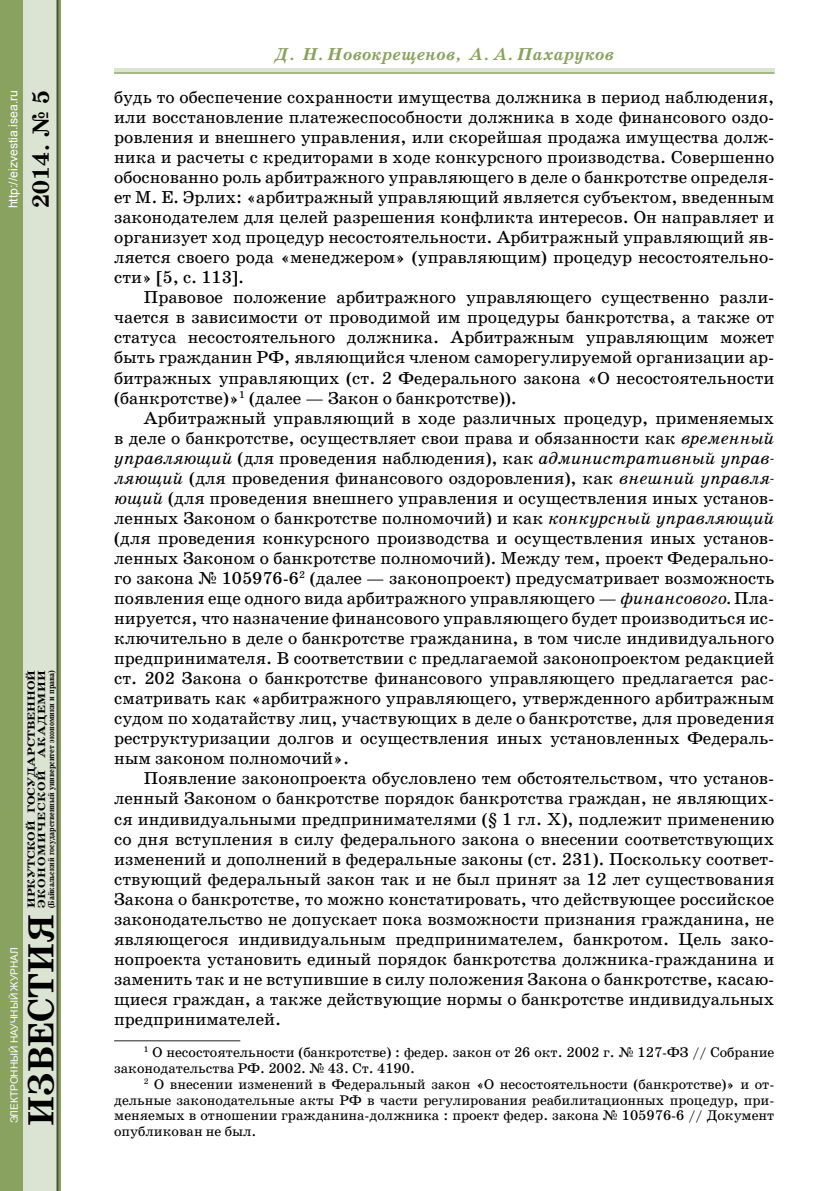
<style>
.page{position:relative;width:834px;height:1191px;background:#fff}
.page>*{position:absolute;margin:0;border:0;box-sizing:border-box;transform-origin:0 0}
.t1{font:700 36.75px "School Book C";color:#000}
.t2{font:700 23.62px "School Book C";color:#000}
.t3{font:17.5px/20.1px "School Book C";color:#000;text-align:justify}
.t4{font:italic 700 17.5px "School Book C";color:#89a260}
.t5{font:14.17px/15.9px "School Book C";color:#000}
.t6{font:12.25px "Arial";color:#fff}
.t7{font:700 10.5px/10.5px "School Book C";color:#000;scale:1.25 1}
.t8{font:10.15px "Arial";color:#fff}
.t9{font:700 8.75px "School Book C";color:#000;scale:.85 1}
.s1{font-style:italic}
</style>
<div class="page">
<img style="left:0;top:0;width:61px;height:1191px">
<div style="left:114px;top:68px;width:660px;height:5px;background:#dbe4d3"></div>
<hr style="left:114px;top:72px;width:660px;height:2px;background:#89a260">
<hr style="left:114px;top:1040px;width:126px;height:1px;background:#231f20">
<p class="t6" style="left:5px;top:208px;width:120px;rotate:-90deg">http://eizvestia.isea.ru</p>
<h2 class="t2" style="left:28px;top:208px;width:119px;rotate:-90deg">2014. № 5</h2>
<p class="t7" style="left:26px;top:908px;width:192px;rotate:-90deg">ИРКУТСКОЙ ГОСУДАРСТВЕННОЙ<br>ЭКОНОМИЧЕСКОЙ АКАДЕМИИ</p>
<p class="t9" style="left:46px;top:908px;width:282px;rotate:-90deg">(Байкальский государственный университет экономики и права)</p>
<p class="t8" style="left:8px;top:1123px;width:178px;rotate:-90deg">ЭЛЕКТРОННЫЙ НАУЧНЫЙ ЖУРНАЛ</p>
<h1 class="t1" style="left:21px;top:1125px;width:213px;rotate:-90deg">ИЗВЕСТИЯ</h1>
<p class="t4" style="left:274px;top:45px;width:341px">Д. Н. Новокрещенов, А. А. Пахаруков</p>
<p class="t3" style="left:114px;top:87px;width:661px">будь то обеспечение сохранности имущества должника в период наблюдения, или восстановление платежеспособности должника в ходе финансового оздо&shy;ровления и внешнего управления, или скорейшая продажа имущества долж&shy;ника и расчеты с кредиторами в ходе конкурсного производства. Совершенно обоснованно роль арбитражного управляющего в деле о банкротстве определя&shy;ет М. Е. Эрлих: «арбитражный управляющий является субъектом, введенным законодателем для целей разрешения конфликта интересов. Он направляет и организует ход процедур несостоятельности. Арбитражный управляющий яв&shy;ляется своего рода «менеджером» (управляющим) процедур несостоятельно&shy;сти» [5, с. 113].</p>
<p class="t3" style="left:114px;top:287px;width:661px;text-indent:30px">Правовое положение арбитражного управляющего существенно разли&shy;чается в зависимости от проводимой им процедуры банкротства, а также от статуса несостоятельного должника. Арбитражным управляющим может быть гражданин РФ, являющийся членом саморегулируемой организации ар&shy;битражных управляющих (ст. 2 Федерального закона «О несостоятельности (банкротстве)»<sup>1</sup> (далее — Закон о банкротстве)).</p>
<p class="t3" style="left:114px;top:408px;width:661px;text-indent:30px">Арбитражный управляющий в ходе различных процедур, применяемых в деле о банкротстве, осуществляет свои права и обязанности как <span class="s1">временный управляющий</span> (для проведения наблюдения), как <span class="s1">административный управ&shy;ляющий</span> (для проведения финансового оздоровления), как <span class="s1">внешний управля&shy;ющий</span> (для проведения внешнего управления и осуществления иных установ&shy;ленных Законом о банкротстве полномочий) и как <span class="s1">конкурсный управляющий </span>(для проведения конкурсного производства и осуществления иных установ&shy;ленных Законом о банкротстве полномочий). Между тем, проект Федерально&shy;го закона № 105976-6<sup>2</sup> (далее — законопроект) предусматривает возможность появления еще одного вида арбитражного управляющего — <span class="s1">финансового.</span> Пла&shy;нируется, что назначение финансового управляющего будет производиться ис&shy;ключительно в деле о банкротстве гражданина, в том числе индивидуального предпринимателя. В соответствии с предлагаемой законопроектом редакцией ст. 202 Закона о банкротстве финансового управляющего предлагается рас&shy;сматривать как «арбитражного управляющего, утвержденного арбитражным судом по ходатайству лиц, участвующих в деле о банкротстве, для проведения реструктуризации долгов и осуществления иных установленных Федераль&shy;ным законом полномочий».</p>
<p class="t3" style="left:114px;top:768px;width:661px;text-indent:30px">Появление законопроекта обусловлено тем обстоятельством, что установ&shy;ленный Законом о банкротстве порядок банкротства граждан, не являющих&shy;ся индивидуальными предпринимателями (§ 1 гл. X), подлежит применению со дня вступления в силу федерального закона о внесении соответствующих изменений и дополнений в федеральные законы (ст. 231). Поскольку соответ&shy;ствующий федеральный закон так и не был принят за 12 лет существования Закона о банкротстве, то можно констатировать, что действующее российское законодательство не допускает пока возможности признания гражданина, не являющегося индивидуальным предпринимателем, банкротом. Цель зако&shy;нопроекта установить единый порядок банкротства должника-гражданина и заменить так и не вступившие в силу положения Закона о банкротстве, касаю&shy;щиеся граждан, а также действующие нормы о банкротстве индивидуальных предпринимателей.</p>
<p class="t5" style="left:114px;top:1044px;width:661px;text-indent:30px"><sup>1</sup> О несостоятельности (банкротстве) : федер. закон от 26 окт. 2002 г. № 127-ФЗ // Собрание законодательства РФ. 2002. № 43. Ст. 4190.</p>
<p class="t5" style="left:114px;top:1076px;width:661px;text-align:justify;text-indent:30px"><sup>2</sup> О внесении изменений в Федеральный закон «О несостоятельности (банкротстве)» и от&shy;дельные законодательные акты РФ в части регулирования реабилитационных процедур, при&shy;меняемых в отношении гражданина-должника : проект федер. закона № 105976-6 // Документ опубликован не был.</p>
</div>
